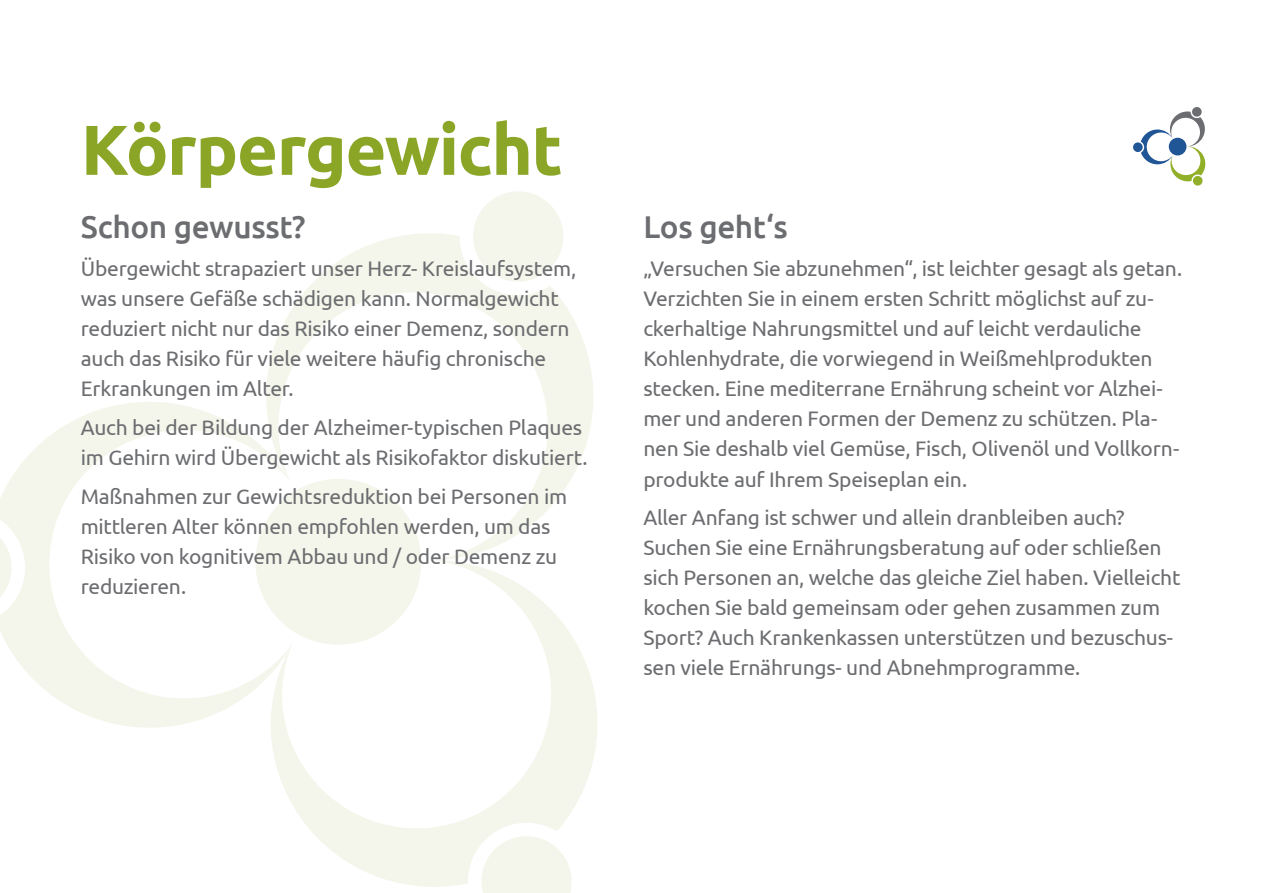
<style>
.page{position:relative;width:1263px;height:893px;background:#fff}
.page>*{position:absolute;margin:0;border:0;box-sizing:border-box;transform-origin:0 0}
.t1{font:700 70.5px "Ubuntu";letter-spacing:-.02em;color:#8ba627}
.t2{font:500 31.5px "Ubuntu";letter-spacing:-.015em;color:#6c6d70}
.t3{font:21px/30px "Ubuntu";letter-spacing:-.015em;color:#6c6d70}
</style>
<div class="page">
<svg style="left:0;top:402px;width:262px;height:326px"></svg>
<svg style="left:257px;top:191px;width:336px;height:369px"></svg>
<svg style="left:262px;top:560px;width:336px;height:333px"></svg>
<svg style="left:1133px;top:107px;width:73px;height:79px"></svg>
<h1 class="t1" style="left:81px;top:107px;width:483px">Körpergewicht</h1>
<h2 class="t2" style="left:81px;top:207px;width:226px">Schon gewusst?</h2>
<p class="t3" style="left:81px;top:253px;width:497px">Übergewicht strapaziert unser Herz- Kreislaufsystem, was unsere Gefäße schädigen kann. Normalgewicht reduziert nicht nur das Risiko einer Demenz, sondern auch das Risiko für viele weitere häufig chronische Erkrankungen im Alter.</p>
<p class="t3" style="left:81px;top:412px;width:508px">Auch bei der Bildung der Alzheimer-typischen Plaques im Gehirn wird Übergewicht als Risikofaktor diskutiert.</p>
<p class="t3" style="left:81px;top:480px;width:488px">Maßnahmen zur Gewichtsreduktion bei Personen im mittleren Alter können empfohlen werden, um das Risiko von kognitivem Abbau und / oder Demenz zu reduzieren.</p>
<h2 class="t2" style="left:643px;top:207px;width:146px">Los geht‘s</h2>
<p class="t3" style="left:643px;top:253px;width:540px">„Versuchen Sie abzunehmen“, ist leichter gesagt als getan.<br>Verzichten Sie in einem ersten Schritt möglichst auf zu&shy;ckerhaltige Nahrungsmittel und auf leicht verdauliche Kohlenhydrate, die vorwiegend in Weißmehlprodukten stecken. Eine mediterrane Ernährung scheint vor Alzhei&shy;mer und anderen Formen der Demenz zu schützen. Pla&shy;nen Sie deshalb viel Gemüse, Fisch, Olivenöl und Vollkorn&shy;produkte auf Ihrem Speiseplan ein.</p>
<p class="t3" style="left:643px;top:502px;width:539px">Aller Anfang ist schwer und allein dranbleiben auch?<br>Suchen Sie eine Ernährungsberatung auf oder schließen sich Personen an, welche das gleiche Ziel haben. Vielleicht kochen Sie bald gemeinsam oder gehen zusammen zum Sport? Auch Krankenkassen unterstützen und bezuschus&shy;sen viele Ernährungs- und Abnehmprogramme.</p>
</div>
